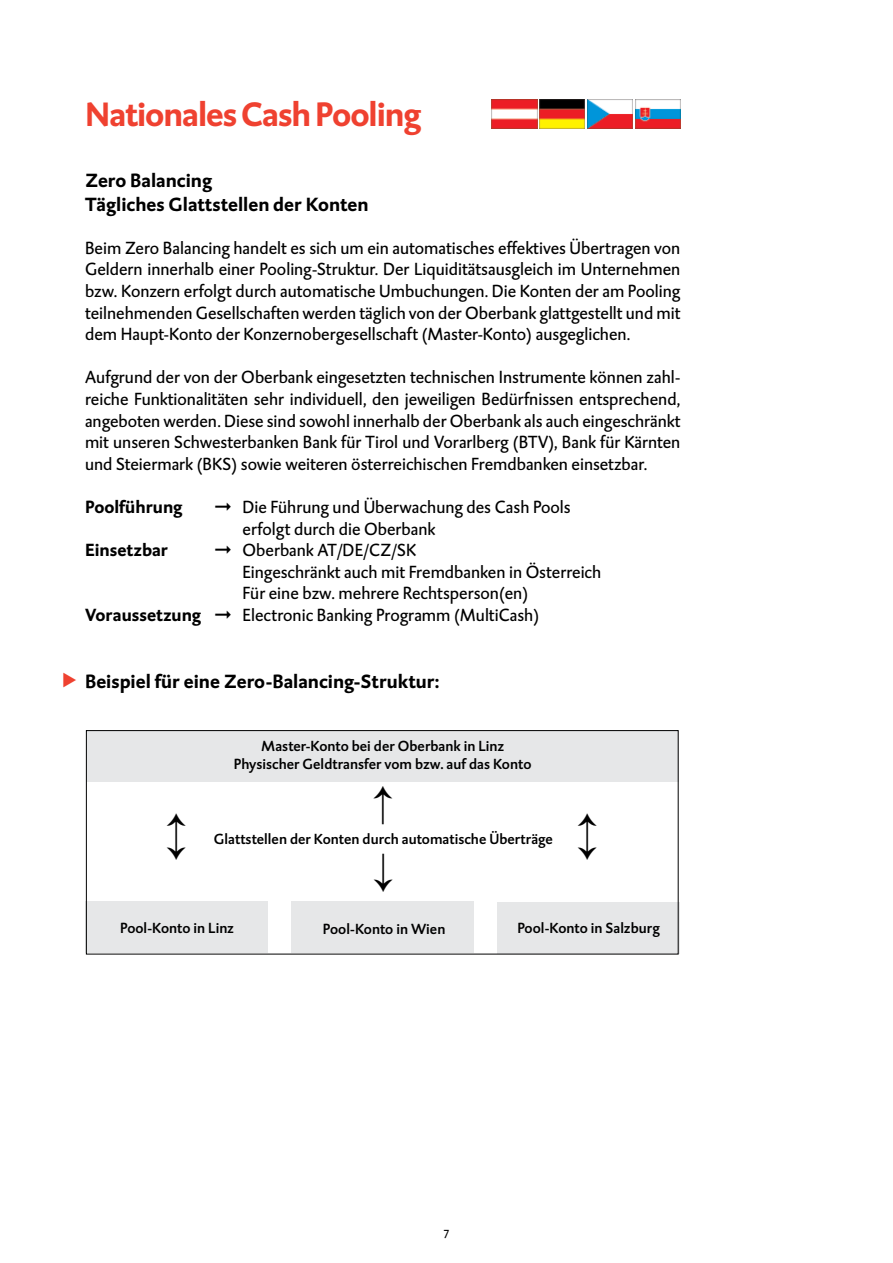
<style>
.page{position:relative;width:893px;height:1263px;background:#fff}
.page>*{position:absolute;margin:0;border:0;box-sizing:border-box;transform-origin:0 0}
.t1{font:700 34.5px "DTL Caspari T";letter-spacing:-.03em;color:#ef4130}
.t2{font:700 19.5px/23.4px "DTL Caspari T";color:#000}
.t3{font:18px/21.6px "DTL Caspari T";color:#000;text-align:justify}
.t4{font:700 18px "DTL Caspari T";color:#000}
.t5{font:15px/18px "DTL Caspari T Medium";color:#000;text-align:center}
.t6{font:12px "DTL Caspari T";color:#000}
.s1{font-weight:700}
</style>
<div class="page">
<div style="left:292px;top:901px;width:182px;height:52px;background:#e6e7e8"></div>
<div style="left:497px;top:902px;width:183px;height:52px;background:#e6e7e8"></div>
<img style="left:492px;top:99px;width:45px;height:30px">
<img style="left:539px;top:99px;width:46px;height:30px">
<img style="left:587px;top:99px;width:46px;height:30px">
<img style="left:636px;top:99px;width:44px;height:29px">
<div style="left:86px;top:901px;width:182px;height:52px;background:#e6e7e8"></div>
<div style="left:86px;top:730px;width:593px;height:52px;background:#e6e7e8"></div>
<div style="left:86px;top:730px;width:592px;height:224px;border:1px solid #000"></div>
<h1 class="t1" style="left:85px;top:92px;width:338px">Nationales Cash Pooling</h1>
<p class="t2" style="left:85px;top:168px;width:285px">Zero Balancing<br>Tägliches Glattstellen der Konten</p>
<p class="t3" style="left:85px;top:237px;width:597px">Beim Zero Balancing handelt es sich um ein automatisches effektives Übertragen von Geldern innerhalb einer Pooling-Struktur. Der Liquiditätsausgleich im Unternehmen bzw. Konzern erfolgt durch automatische Umbuchungen. Die Konten der am Pooling teilnehmenden Gesellschaften werden täglich von der Oberbank glattgestellt und mit dem Haupt-Konto der Konzernobergesellschaft (Master-Konto) ausgeglichen.</p>
<p class="t3" style="left:85px;top:367px;width:597px">Aufgrund der von der Oberbank eingesetzten technischen Instrumente können zahl&shy;reiche Funktionalitäten sehr individuell, den jeweiligen Bedürfnissen entsprechend, angeboten werden. Diese sind sowohl innerhalb der Oberbank als auch eingeschränkt mit unseren Schwesterbanken Bank für Tirol und Vorarlberg (BTV), Bank für Kärnten und Steiermark (BKS) sowie weiteren österreichischen Fremdbanken einsetzbar.</p>
<p class="t4" style="left:85px;top:495px;width:99px">Poolführung</p>
<p class="t3" style="left:243px;top:496px;width:330px;text-indent:-28px">➞ Die Führung und Überwachung des Cash Pools erfolgt durch die Oberbank</p>
<p class="t4" style="left:85px;top:538px;width:85px">Einsetzbar</p>
<p class="t3" style="left:215px;top:539px;width:203px">➞ Oberbank AT/DE/CZ/SK</p>
<p class="t3" style="left:243px;top:561px;width:360px">Eingeschränkt auch mit Fremdbanken in Österreich</p>
<p class="t3" style="left:243px;top:583px;width:287px">Für eine bzw. mehrere Rechtsperson(en)</p>
<p class="t3" style="left:85px;top:604px;width:456px"><span class="s1">Voraussetzung</span> ➞ Electronic Banking Programm (MultiCash)</p>
<p class="t2" style="left:85px;top:669px;width:356px">Beispiel für eine Zero-Balancing-Struktur:</p>
<p class="t5" style="left:234px;top:737px;width:299px">Master-Konto bei der Oberbank in Linz<br>Physischer Geldtransfer vom bzw. auf das Konto</p>
<p class="t5" style="left:214px;top:829px;width:340px">Glattstellen der Konten durch automatische Überträge</p>
<p class="t5" style="left:120px;top:919px;width:115px">Pool-Konto in Linz</p>
<p class="t5" style="left:323px;top:919px;width:124px">Pool-Konto in Wien</p>
<p class="t5" style="left:517px;top:918px;width:144px">Pool-Konto in Salzburg</p>
<p class="t6" style="left:443px;top:1226px;width:7px">7</p>
</div>
